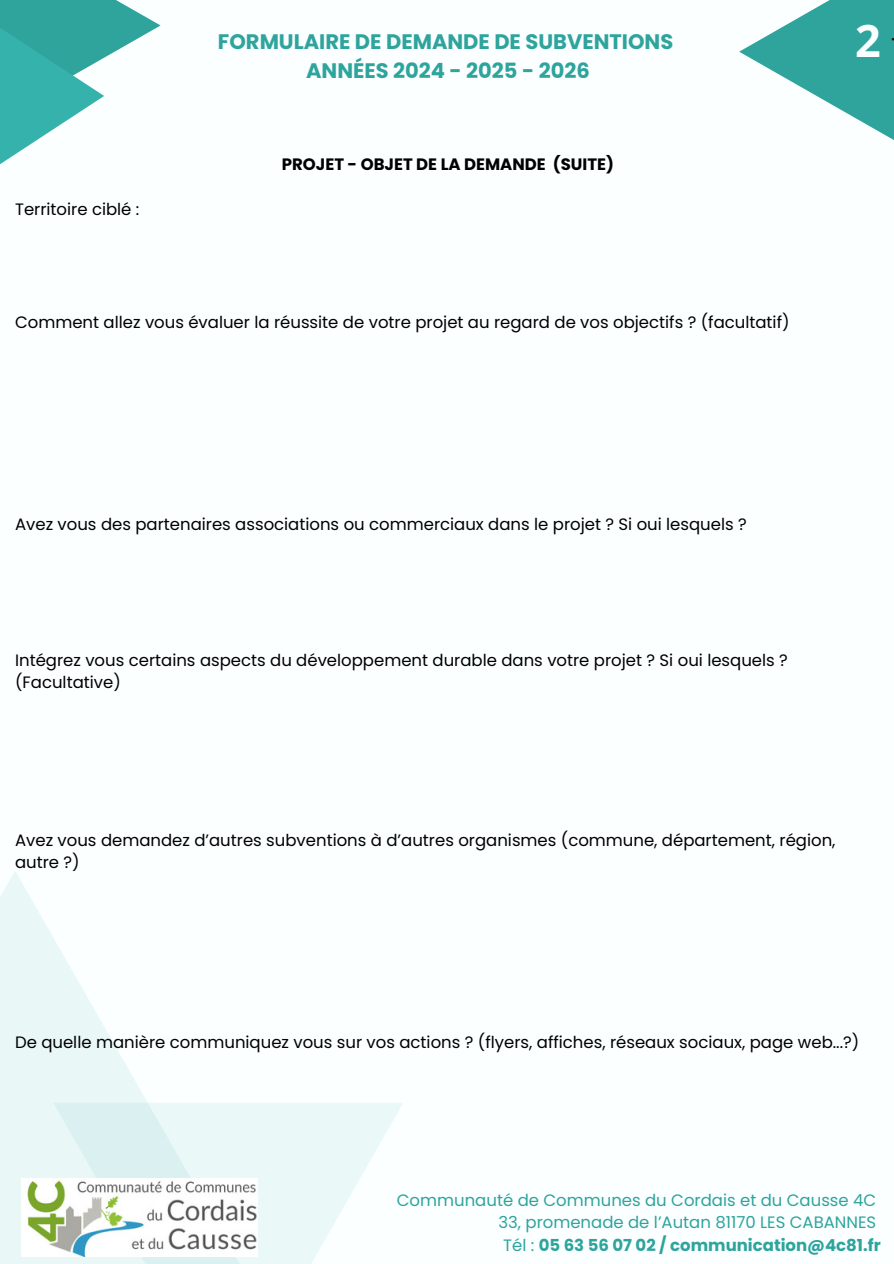
<style>
.page{position:relative;width:894px;height:1264px;background:#fff}
.page>*{position:absolute;margin:0;border:0;box-sizing:border-box;transform-origin:0 0}
.t1{font:700 45px "Open Sans";color:#fbffff}
.t2{font:700 21px/29.2px "Poppins";color:#2ea49d;text-align:center}
.t3{font:16.5px/22.5px "Poppins";color:#000}
.t4{font:16.5px/22.5px "Poppins";color:#2ea49d}
.t5{font:700 16.5px "Poppins";color:#000}
.s1{font-weight:700}
</style>
<div class="page">
<div style="left:0;top:0;width:893px;height:1263px;background:#fbffff"></div>
<div style="left:0;top:870px;width:280px;height:393px;background:linear-gradient(to right,#ecf8f8,#fff)"></div>
<div style="left:53px;top:1102px;width:350px;height:161px;background:linear-gradient(to right,#dcf1f1,#f5fdfd)"></div>
<svg style="left:739px;top:0;width:154px;height:140px;fill:#2ea49d"></svg>
<svg style="left:104px;top:0;width:56px;height:58px;fill:#2ea49d"></svg>
<svg style="left:0;top:0;width:104px;height:164px"></svg>
<img style="left:21px;top:1178px;width:237px;height:78px">
<p class="t2" style="left:218px;top:27px;width:456px">FORMULAIRE DE DEMANDE DE SUBVENTIONS<br>ANNÉES 2024 - 2025 - 2026</p>
<p class="t3" style="left:15px;top:198px;width:126px">Territoire ciblé :</p>
<p class="t5" style="left:282px;top:153px;width:333px">PROJET - OBJET DE LA DEMANDE (SUITE)</p>
<p class="t3" style="left:15px;top:311px;width:775px">Comment allez vous évaluer la réussite de votre projet au regard de vos objectifs ? (facultatif)</p>
<p class="t1" style="left:854px;top:9px;width:27px">2</p>
<p class="t3" style="left:15px;top:513px;width:733px">Avez vous des partenaires associations ou commerciaux dans le projet ? Si oui lesquels ?</p>
<p class="t3" style="left:15px;top:648px;width:774px">Intégrez vous certains aspects du développement durable dans votre projet ? Si oui lesquels ? (Facultative)</p>
<p class="t3" style="left:15px;top:828px;width:821px">Avez vous demandez d’autres subventions à d’autres organismes (commune, département, région, autre ?)</p>
<p class="t3" style="left:15px;top:1031px;width:845px">De quelle manière communiquez vous sur vos actions ? (flyers, affiches, réseaux sociaux, page web...?)</p>
<p class="t4" style="left:498px;top:1188px;width:383px;text-indent:-101px">Communauté de Communes du Cordais et du Causse 4C<br>33, promenade de l’Autan 81170 LES CABANNES<br>Tél : <span class="s1">05 63 56 07 02 / communication@4c81.fr</span></p>
</div>
